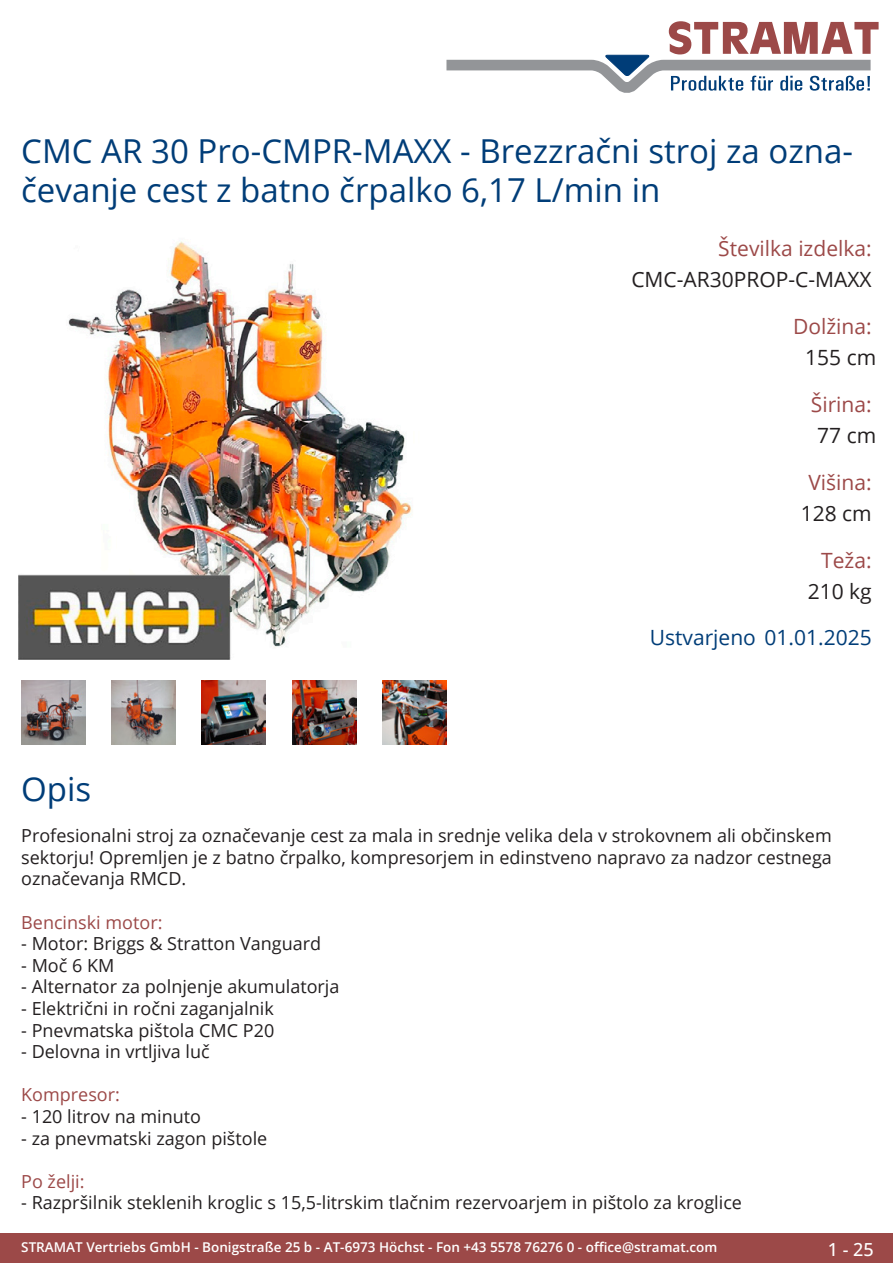
<style>
.page{position:relative;width:893px;height:1263px;background:#fff}
.page>*{position:absolute;margin:0;border:0;box-sizing:border-box;transform-origin:0 0}
.Produkttitel{font:33px/39.6px "Open Sans";color:#003d78}
.TechDaten_Überschrif{font:21px "Open Sans";color:#9c4948}
.TechDaten_Inhalt{font:21px "Open Sans";color:#231f20}
.Erstellungsdatum{font:21px "Open Sans";color:#003d78}
.Beschreibung_Text{font:18px/21.6px "Open Sans";color:#231f20;text-align:justify}
.Beschreibung_Text-2{font:18px "Open Sans";color:#9c4948}
.t1{font:500 18px "Open Sans";color:#fff}
.t2{font:600 13.5px "Open Sans";color:#fff}
</style>
<div class="page">
<div style="left:0;top:1233px;width:893px;height:30px;background:#9c4948"></div>
<svg style="left:446px;top:21px;width:433px;height:72px"></svg>
<img style="left:18px;top:240px;width:395px;height:419px">
<img style="left:21px;top:680px;width:64px;height:64px">
<img style="left:112px;top:680px;width:63px;height:64px">
<img style="left:202px;top:680px;width:64px;height:64px">
<img style="left:292px;top:680px;width:64px;height:64px">
<img style="left:383px;top:680px;width:63px;height:64px">
<p class="Produkttitel" style="left:21px;top:130px;width:831px">CMC AR 30 Pro-CMPR-MAXX - Brezzračni stroj za ozna&shy;čevanje cest z batno črpalko 6,17 L/min in</p>
<p class="TechDaten_Überschrif" style="left:718px;top:234px;width:155px">Številka izdelka:</p>
<p class="TechDaten_Inhalt" style="left:631px;top:265px;width:242px">CMC-AR30PROP-C-MAXX</p>
<p class="TechDaten_Überschrif" style="left:793px;top:312px;width:80px">Dolžina:</p>
<p class="TechDaten_Inhalt" style="left:805px;top:343px;width:73px">155 cm</p>
<p class="TechDaten_Überschrif" style="left:811px;top:390px;width:62px">Širina:</p>
<p class="TechDaten_Inhalt" style="left:817px;top:421px;width:61px">77 cm</p>
<p class="TechDaten_Überschrif" style="left:808px;top:468px;width:65px">Višina:</p>
<p class="TechDaten_Inhalt" style="left:801px;top:499px;width:73px">128 cm</p>
<p class="TechDaten_Überschrif" style="left:821px;top:546px;width:52px">Teža:</p>
<p class="TechDaten_Inhalt" style="left:808px;top:577px;width:66px">210 kg</p>
<p class="Erstellungsdatum" style="left:650px;top:623px;width:223px">Ustvarjeno 01.01.2025</p>
<p class="Produkttitel" style="left:21px;top:768px;width:72px">Opis</p>
<p class="Beschreibung_Text" style="left:21px;top:824px;width:812px">Profesionalni stroj za označevanje cest za mala in srednje velika dela v strokovnem ali občinskem sektorju! Opremljen je z batno črpalko, kompresorjem in edinstveno napravo za nadzor cestnega označevanja RMCD.</p>
<p class="Beschreibung_Text-2" style="left:21px;top:910px;width:143px">Bencinski motor:</p>
<p class="Beschreibung_Text" style="left:21px;top:932px;width:301px">- Motor: Briggs &amp; Stratton Vanguard</p>
<p class="Beschreibung_Text" style="left:21px;top:954px;width:95px">- Moč 6 KM</p>
<p class="Beschreibung_Text" style="left:21px;top:975px;width:320px">- Alternator za polnjenje akumulatorja</p>
<p class="Beschreibung_Text" style="left:21px;top:997px;width:254px">- Električni in ročni zaganjalnik</p>
<p class="Beschreibung_Text" style="left:21px;top:1019px;width:255px">- Pnevmatska pištola CMC P20</p>
<p class="Beschreibung_Text" style="left:21px;top:1040px;width:190px">- Delovna in vrtljiva luč</p>
<p class="Beschreibung_Text-2" style="left:21px;top:1082px;width:100px">Kompresor:</p>
<p class="Beschreibung_Text" style="left:21px;top:1105px;width:181px">- 120 litrov na minuto</p>
<p class="Beschreibung_Text" style="left:21px;top:1127px;width:248px">- za pnevmatski zagon pištole</p>
<p class="Beschreibung_Text-2" style="left:21px;top:1169px;width:65px">Po želji:</p>
<p class="Beschreibung_Text" style="left:21px;top:1191px;width:722px">- Razpršilnik steklenih kroglic s 15,5-litrskim tlačnim rezervoarjem in pištolo za kroglice</p>
<p class="t2" style="left:21px;top:1238px;width:698px">STRAMAT Vertriebs GmbH - Bonigstraße 25 b - AT-6973 Höchst - Fon +43 5578 76276 0 - office@stramat.com</p>
<p class="t1" style="left:828px;top:1237px;width:48px">1 - 25</p>
</div>
